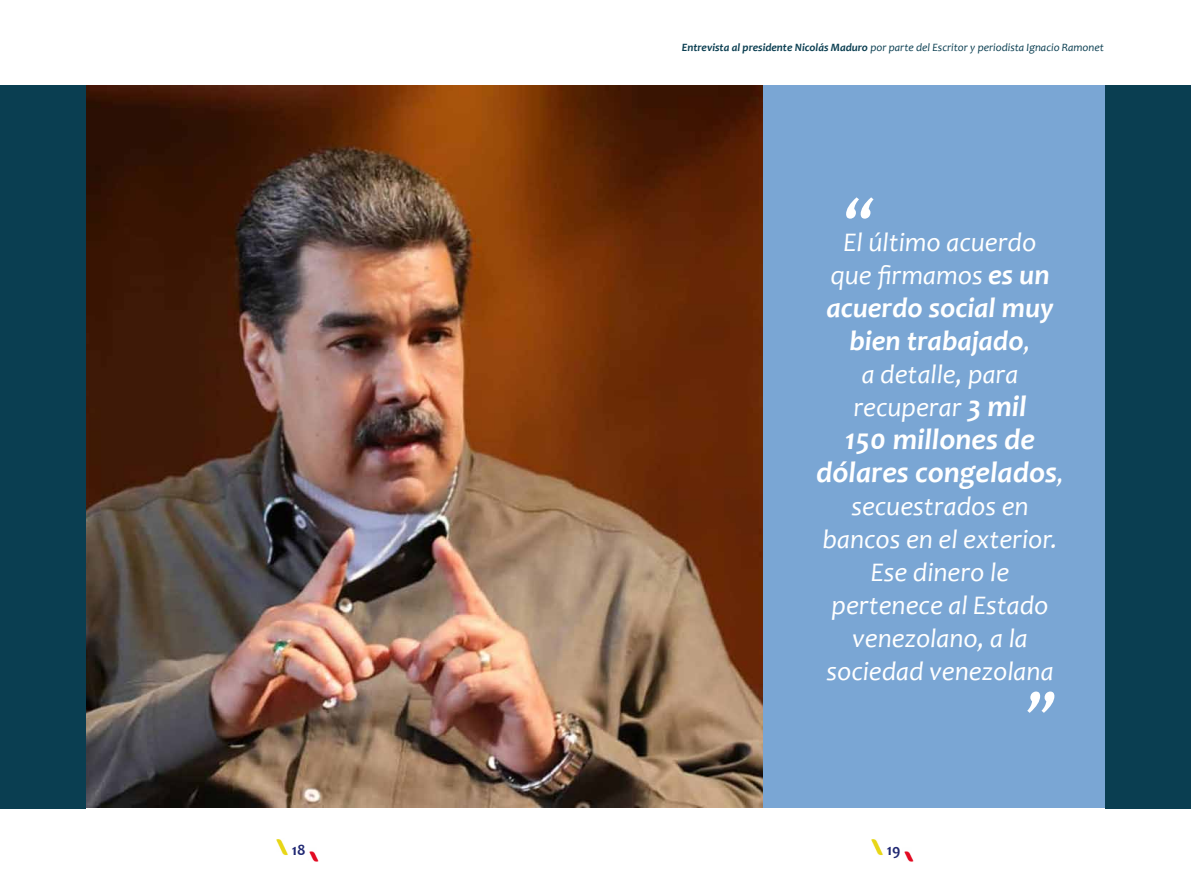
<style>
.page{position:relative;width:1191px;height:893px;background:#fff}
.page>*{position:absolute;margin:0;border:0;box-sizing:border-box;transform-origin:0 0}
.t1{font:italic 700 60px "Candara";color:#fff}
.t2{font:italic 700 30px/33px "Candara";color:#fff;text-align:center}
.t3{font:italic 700 28.5px/33px "Candara";color:#fff;text-align:center}
.t4{font:italic 27px/33px "Candara";color:#fff;text-align:center}
.t5{font:700 15.75px "Candara";color:#202873}
.t6{font:italic 11.25px "Candara";color:#0a3e51}
.s1{font-weight:700}
.s2{font-weight:700;font-size:28.5px}
.s3{font-weight:400;font-size:27px}
.s4{font-weight:700;font-size:30px}
</style>
<div class="page">
<img style="left:277px;top:839px;width:41px;height:23px">
<img style="left:872px;top:839px;width:41px;height:23px">
<img style="left:85px;top:85px;width:678px;height:723px">
<div style="left:763px;top:85px;width:428px;height:723px;background:#7aa6d4"></div>
<div style="left:1106px;top:85px;width:85px;height:723px;background:#0a3e51"></div>
<div style="left:0;top:85px;width:85px;height:723px;background:#0a3e51"></div>
<p class="t6" style="left:681px;top:40px;width:424px"><span class="s1">Entrevista al presidente Nicolás Maduro</span> por parte del Escritor y periodista Ignacio Ramonet</p>
<h1 class="t1" style="left:844px;top:182px;width:32px">“</h1>
<p class="t4" style="left:830px;top:226px;width:221px">El último acuerdo que firmamos <span class="s2">es un</span></p>
<p class="t3" style="left:826px;top:291px;width:229px">acuerdo social muy bien trabajado<span class="s3">,</span></p>
<p class="t4" style="left:853px;top:358px;width:175px">a detalle, para recuperar <span class="s4">3 mil</span></p>
<p class="t2" style="left:816px;top:423px;width:249px">150 millones de dólares congelados<span class="s3">,</span></p>
<p class="t4" style="left:822px;top:490px;width:236px">secuestrados en bancos en el exterior.<br>Ese dinero le pertenece al Estado venezolano, a la sociedad venezolana</p>
<p class="t5" style="left:292px;top:840px;width:15px">18</p>
<p class="t5" style="left:886px;top:840px;width:15px">19</p>
<h1 class="t1" style="left:1025px;top:676px;width:32px">”</h1>
</div>
